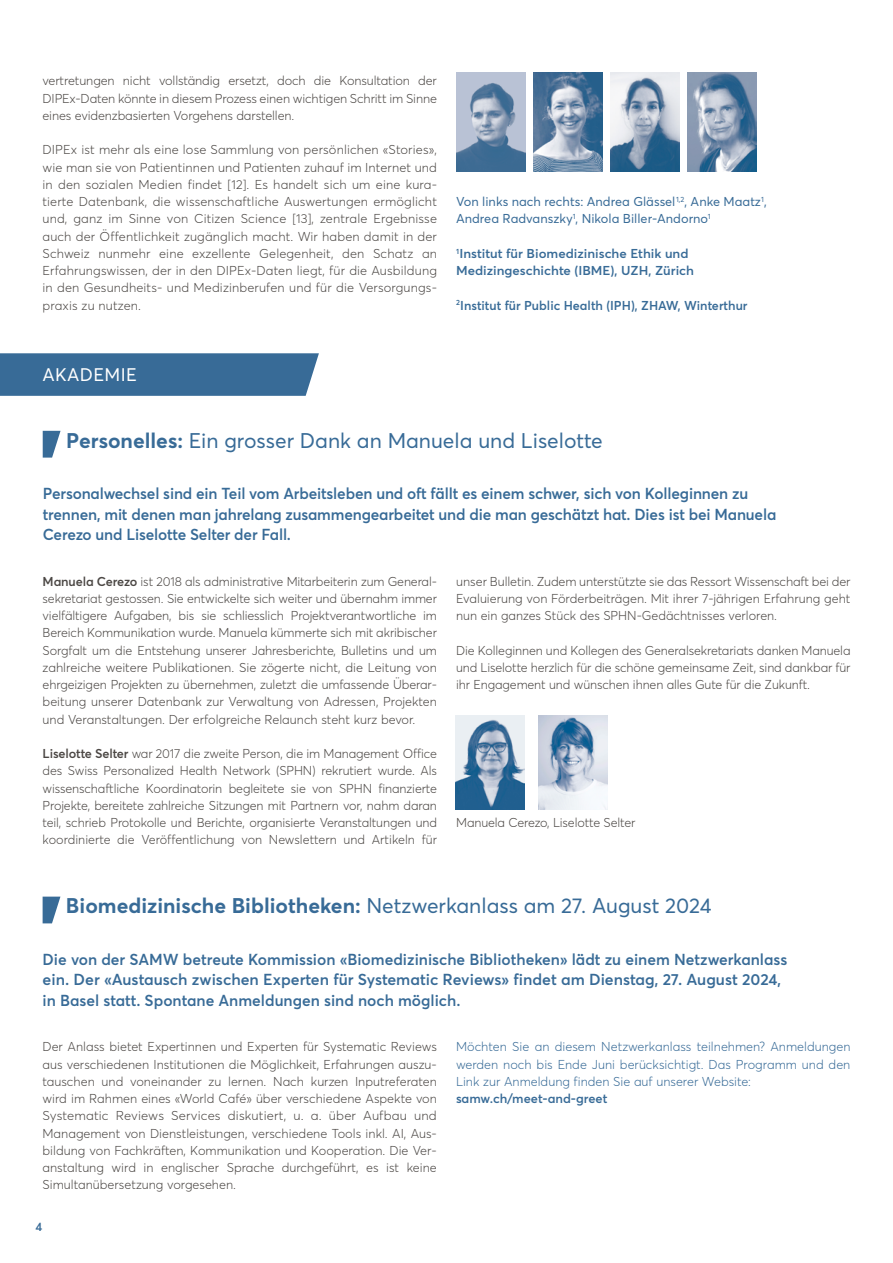
<style>
.page{position:relative;width:893px;height:1263px;background:#fff}
.page>*{position:absolute;margin:0;border:0;box-sizing:border-box;transform-origin:0 0}
.t1{font:21px "Averta Std";color:#386b97}
.t2{font:18px "Averta Std";letter-spacing:.02em;color:#fff}
.t3{font:600 15.75px/20.2px "Averta Std";letter-spacing:-.01em;color:#386b97}
.t4{font:300 12.75px/17.2px "Averta Std";color:#4b4744;text-align:justify}
.t5{font:300 12.75px/17.2px "Averta Std";color:#386b97;text-align:justify}
.t6{font:600 12.75px/17.2px "Averta Std";color:#386b97}
.t7{font:12.75px/17.2px "Averta Std";color:#386b97}
.t8{font:600 12px "Averta Std";color:#386b97}
.s1{font-weight:700}
.s2{font-weight:600}
</style>
<div class="page">
<img style="left:456px;top:72px;width:69px;height:100px">
<img style="left:533px;top:72px;width:69px;height:100px">
<img style="left:610px;top:72px;width:70px;height:100px">
<img style="left:687px;top:72px;width:70px;height:99px">
<div style="left:0;top:353px;width:319px;height:43px;background:#386b97"></div>
<svg style="left:43px;top:431px;width:18px;height:27px"></svg>
<img style="left:456px;top:716px;width:69px;height:94px">
<img style="left:538px;top:716px;width:70px;height:94px">
<svg style="left:43px;top:897px;width:17px;height:26px"></svg>
<p class="t4" style="left:43px;top:72px;width:396px">vertretungen nicht vollständig ersetzt, doch die Konsultation der DIPEx-Daten könnte in diesem Prozess einen wichtigen Schritt im Sinne eines evidenzbasierten Vorgehens darstellen.</p>
<p class="t4" style="left:43px;top:141px;width:396px">DIPEx ist mehr als eine lose Sammlung von persönlichen «Stories», wie man sie von Patientinnen und Patienten zuhauf im Internet und in den sozialen Medien findet [12]. Es handelt sich um eine kura&shy;tierte Datenbank, die wissenschaftliche Auswertungen ermöglicht und, ganz im Sinne von Citizen Science [13], zentrale Ergebnisse auch der Öffentlichkeit zugänglich macht. Wir haben damit in der Schweiz nunmehr eine exzellente Gelegenheit, den Schatz an Erfahrungswissen, der in den DIPEx-Daten liegt, für die Ausbildung in den Gesundheits- und Medizinberufen und für die Versorgungs&shy;praxis zu nutzen.</p>
<p class="t7" style="left:456px;top:193px;width:312px">Von links nach rechts: Andrea Glässel<sup>1,2</sup>, Anke Maatz<sup>1</sup>,<br>Andrea Radvanszky<sup>1</sup>, Nikola Biller-Andorno<sup>1</sup></p>
<p class="t6" style="left:456px;top:245px;width:240px"><sup>1</sup>Institut für Biomedizinische Ethik und<br>Medizingeschichte (IBME), UZH, Zürich</p>
<p class="t6" style="left:456px;top:296px;width:293px"><sup>2</sup>Institut für Public Health (IPH), ZHAW, Winterthur</p>
<h2 class="t2" style="left:43px;top:363px;width:96px">AKADEMIE</h2>
<h1 class="t1" style="left:66px;top:427px;width:538px"><span class="s1">Personelles:</span> Ein grosser Dank an Manuela und Liselotte</h1>
<p class="t3" style="left:43px;top:483px;width:735px">Personalwechsel sind ein Teil vom Arbeitsleben und oft fällt es einem schwer, sich von Kolleginnen zu trennen, mit denen man jahrelang zusammengearbeitet und die man geschätzt hat. Dies ist bei Manuela<br>Cerezo und Liselotte Selter der Fall.</p>
<p class="t4" style="left:43px;top:572px;width:396px"><span class="s2">Manuela Cerezo</span> ist 2018 als administrative Mitarbeiterin zum General&shy;sekretariat gestossen. Sie entwickelte sich weiter und übernahm immer vielfältigere Aufgaben, bis sie schliesslich Projektverantwortliche im Bereich Kommunikation wurde. Manuela kümmerte sich mit akribischer Sorgfalt um die Entstehung unserer Jahresberichte, Bulletins und um zahlreiche weitere Publikationen. Sie zögerte nicht, die Leitung von ehrgeizigen Projekten zu übernehmen, zuletzt die umfassende Überar&shy;beitung unserer Datenbank zur Verwaltung von Adressen, Projekten und Veranstaltungen. Der erfolgreiche Relaunch steht kurz bevor.</p>
<p class="t4" style="left:43px;top:745px;width:396px"><span class="s2">Liselotte Selter</span> war 2017 die zweite Person, die im Management Office des Swiss Personalized Health Network (SPHN) rekrutiert wurde. Als wissenschaftliche Koordinatorin begleitete sie von SPHN finanzierte Projekte, bereitete zahlreiche Sitzungen mit Partnern vor, nahm daran teil, schrieb Protokolle und Berichte, organisierte Veranstaltungen und koordinierte die Veröffentlichung von Newslettern und Artikeln für</p>
<p class="t4" style="left:456px;top:572px;width:396px">unser Bulletin. Zudem unterstützte sie das Ressort Wissenschaft bei der Evaluierung von Förderbeiträgen. Mit ihrer 7-jährigen Erfahrung geht nun ein ganzes Stück des SPHN-Gedächtnisses verloren.</p>
<p class="t4" style="left:456px;top:641px;width:396px">Die Kolleginnen und Kollegen des Generalsekretariats danken Manuela und Liselotte herzlich für die schöne gemeinsame Zeit, sind dankbar für ihr Engagement und wünschen ihnen alles Gute für die Zukunft.</p>
<p class="t4" style="left:456px;top:814px;width:181px">Manuela Cerezo, Liselotte Selter</p>
<h1 class="t1" style="left:66px;top:893px;width:647px"><span class="s1">Biomedizinische Bibliotheken:</span> Netzwerkanlass am 27. August 2024</h1>
<p class="t3" style="left:43px;top:949px;width:746px">Die von der SAMW betreute Kommission «Biomedizinische Bibliotheken» lädt zu einem Netzwerkanlass ein. Der «Austausch zwischen Experten für Systematic Reviews» findet am Dienstag, 27. August 2024, in Basel statt. Spontane Anmeldungen sind noch möglich.</p>
<p class="t4" style="left:43px;top:1038px;width:396px">Der Anlass bietet Expertinnen und Experten für Systematic Reviews aus verschiedenen Institutionen die Möglichkeit, Erfahrungen auszu&shy;tauschen und voneinander zu lernen. Nach kurzen Inputreferaten wird im Rahmen eines «World Café» über verschiedene Aspekte von Systematic Reviews Services diskutiert, u. a. über Aufbau und Management von Dienstleistungen, verschiedene Tools inkl. AI, Aus&shy;bildung von Fachkräften, Kommunikation und Kooperation. Die Ver&shy;anstaltung wird in englischer Sprache durchgeführt, es ist keine Simultanübersetzung vorgesehen.</p>
<p class="t5" style="left:456px;top:1038px;width:396px">Möchten Sie an diesem Netzwerkanlass teilnehmen? Anmeldungen werden noch bis Ende Juni berücksichtigt. Das Programm und den Link zur Anmeldung finden Sie auf unserer Website:</p>
<p class="t6" style="left:456px;top:1090px;width:153px">samw.ch/meet-and-greet</p>
<p class="t8" style="left:36px;top:1219px;width:8px">4</p>
</div>
